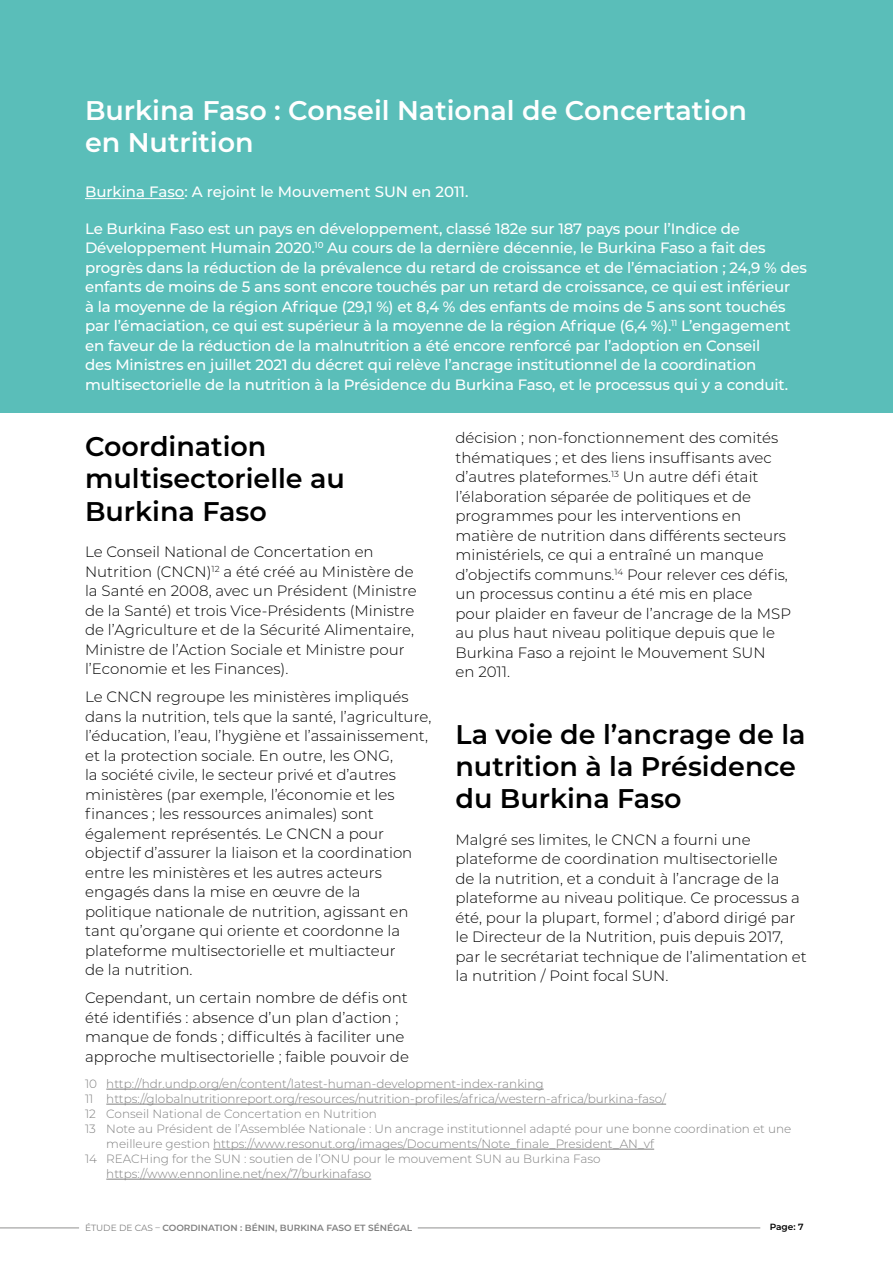
<style>
.page{position:relative;width:893px;height:1263px;background:#fff}
.page>*{position:absolute;margin:0;border:0;box-sizing:border-box;transform-origin:0 0}
.t1{font:600 27px/32.4px "Montserrat";color:#000}
.t2{font:600 27px/32.4px "Montserrat";color:#fff}
.t3{font:300 15px/19.5px "Montserrat";color:#000}
.t4{font:500 15px/19.5px "Montserrat";letter-spacing:-.01em;color:#fff}
.t5{font:300 12px "Montserrat";color:#808080}
.t6{font:600 9px "Montserrat";color:#808080}
.t7{font:600 9px "Montserrat";color:#000}
.s1{font-weight:400}
</style>
<div class="page">
<hr style="left:418px;top:1227px;width:342px;height:1px;background:#9d9d9c">
<hr style="left:0;top:1227px;width:79px;height:1px;background:#9d9d9c">
<div style="left:0;top:0;width:893px;height:412px;background:#5abeb9"></div>
<hr style="left:85px;top:198px;width:99px;height:1px;background:#fff">
<hr style="left:106px;top:1089px;width:438px;height:1px;background:#808080">
<hr style="left:106px;top:1104px;width:560px;height:1px;background:#808080">
<hr style="left:213px;top:1149px;width:441px;height:1px;background:#808080">
<hr style="left:106px;top:1179px;width:265px;height:1px;background:#808080">
<h1 class="t2" style="left:85px;top:93px;width:664px">Burkina Faso : Conseil National de Concertation en Nutrition</h1>
<p class="t4" style="left:85px;top:181px;width:385px">Burkina Faso: A rejoint le Mouvement SUN en 2011.</p>
<p class="t4" style="left:85px;top:218px;width:723px">Le Burkina Faso est un pays en développement, classé 182e sur 187 pays pour l’Indice de Développement Humain 2020.<sup>10</sup> Au cours de la dernière décennie, le Burkina Faso a fait des progrès dans la réduction de la prévalence du retard de croissance et de l’émaciation ; 24,9 % des enfants de moins de 5 ans sont encore touchés par un retard de croissance, ce qui est inférieur<br>à la moyenne de la région Afrique (29,1 %) et 8,4 % des enfants de moins de 5 ans sont touchés par l’émaciation, ce qui est supérieur à la moyenne de la région Afrique (6,4 %).<sup>11</sup> L’engagement en faveur de la réduction de la malnutrition a été encore renforcé par l’adoption en Conseil<br>des Ministres en juillet 2021 du décret qui relève l’ancrage institutionnel de la coordination multisectorielle de la nutrition à la Présidence du Burkina Faso, et le processus qui y a conduit.</p>
<h1 class="t1" style="left:85px;top:429px;width:261px">Coordination multisectorielle au<br>Burkina Faso</h1>
<p class="t3" style="left:85px;top:542px;width:333px">Le Conseil National de Concertation en Nutrition (CNCN)<sup>12</sup> a été créé au Ministère de la Santé en 2008, avec un Président (Ministre de la Santé) et trois Vice-Présidents (Ministre de l’Agriculture et de la Sécurité Alimentaire, Ministre de l’Action Sociale et Ministre pour l’Economie et les Finances).</p>
<p class="t3" style="left:85px;top:687px;width:348px">Le CNCN regroupe les ministères impliqués dans la nutrition, tels que la santé, l’agriculture, l’éducation, l’eau, l’hygiène et l’assainissement, et la protection sociale. En outre, les ONG,<br>la société civile, le secteur privé et d’autres ministères (par exemple, l’économie et les finances ; les ressources animales) sont également représentés. Le CNCN a pour objectif d’assurer la liaison et la coordination entre les ministères et les autres acteurs engagés dans la mise en œuvre de la<br>politique nationale de nutrition, agissant en tant qu’organe qui oriente et coordonne la plateforme multisectorielle et multiacteur<br>de la nutrition.</p>
<p class="t3" style="left:85px;top:988px;width:325px">Cependant, un certain nombre de défis ont été identifiés : absence d’un plan d’action ; manque de fonds ; difficultés à faciliter une approche multisectorielle ; faible pouvoir de</p>
<p class="t3" style="left:455px;top:428px;width:337px">décision ; non-fonctionnement des comités thématiques ; et des liens insuffisants avec d’autres plateformes.<sup>13</sup> Un autre défi était l’élaboration séparée de politiques et de programmes pour les interventions en matière de nutrition dans différents secteurs ministériels, ce qui a entraîné un manque d’objectifs communs.<sup>14</sup> Pour relever ces défis, un processus continu a été mis en place pour plaider en faveur de l’ancrage de la MSP au plus haut niveau politique depuis que le Burkina Faso a rejoint le Mouvement SUN<br>en 2011.</p>
<h1 class="t1" style="left:455px;top:717px;width:352px">La voie de l’ancrage de la nutrition à la Présidence du Burkina Faso</h1>
<p class="t3" style="left:455px;top:829px;width:353px">Malgré ses limites, le CNCN a fourni une plateforme de coordination multisectorielle<br>de la nutrition, et a conduit à l’ancrage de la plateforme au niveau politique. Ce processus a été, pour la plupart, formel ; d’abord dirigé par le Directeur de la Nutrition, puis depuis 2017, par le secrétariat technique de l’alimentation et la nutrition / Point focal SUN.</p>
<p class="t5" style="left:85px;top:1075px;width:460px">10 http://hdr.undp.org/en/content/latest-human-development-index-ranking</p>
<p class="t5" style="left:85px;top:1090px;width:583px">11 https://globalnutritionreport.org/resources/nutrition-profiles/africa/western-africa/burkina-faso/</p>
<p class="t5" style="left:85px;top:1105px;width:293px">12 Conseil National de Concertation en Nutrition</p>
<p class="t5" style="left:85px;top:1120px;width:708px">13 Note au Président de l’Assemblée Nationale : Un ancrage institutionnel adapté pour une bonne coordination et une</p>
<p class="t5" style="left:106px;top:1135px;width:549px">meilleure gestion https://www.resonut.org/images/Documents/Note_finale_President_AN_vf</p>
<p class="t5" style="left:85px;top:1150px;width:517px">14 REACHing for the SUN : soutien de l’ONU pour le mouvement SUN au Burkina Faso</p>
<p class="t5" style="left:106px;top:1165px;width:266px">https://www.ennonline.net/nex/7/burkinafaso</p>
<p class="t6" style="left:85px;top:1221px;width:329px"><span class="s1">ÉTUDE DE CAS –</span> COORDINATION : BÉNIN, BURKINA FASO ET SÉNÉGAL</p>
<p class="t7" style="left:770px;top:1220px;width:35px">Page: 7</p>
</div>
